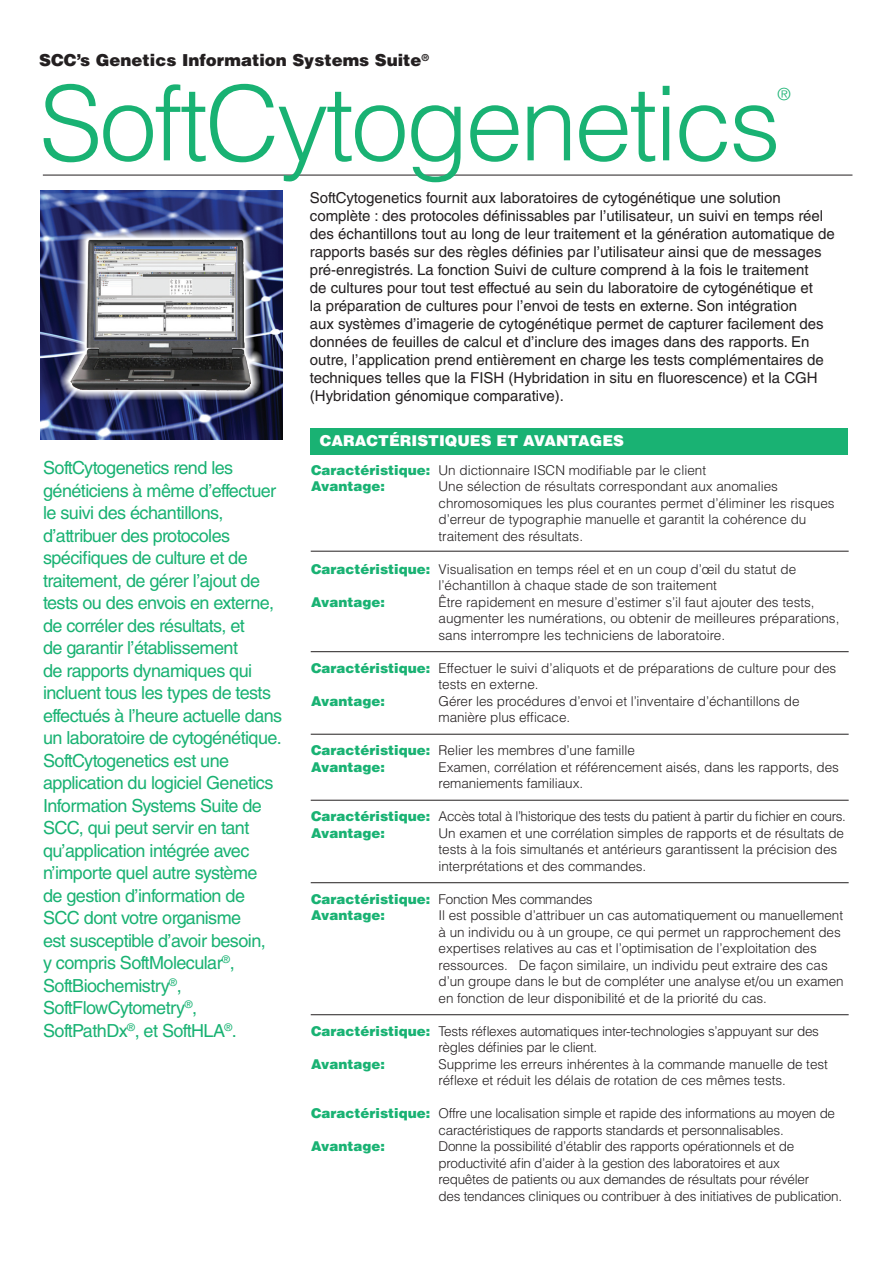
<style>
.page{position:relative;width:893px;height:1263px;background:#fff}
.page>*{position:absolute;margin:0;border:0;box-sizing:border-box;transform-origin:0 0}
.t1{font:300 103.5px "Helvetica LT Std";letter-spacing:-.03em;color:#19b273}
.t2{font:18px/22.5px "Helvetica LT Std";letter-spacing:-.03em;color:#19b273}
.t3{font:300 16.65px "Helvetica LT Std";color:#19b273}
.t4{font:900 16.5px "Helvetica LT Std";color:#231f20}
.t5{font:15px/18px "Helvetica LT Std";color:#231f20}
.t6{font:900 15px "Helvetica LT Std";color:#fff}
.t7{font:300 13.5px/16.5px "Helvetica LT Std";letter-spacing:-.005em;color:#231f20}
.t8{font:300 13.5px "Helvetica LT Std";letter-spacing:-.03em;color:#231f20}
.t9{font:900 13.5px "Helvetica LT Std";color:#19b273}
.s1{font-weight:900;color:#19b273}
</style>
<div class="page">
<div style="left:310px;top:428px;width:538px;height:26px;background:#19b273"></div>
<hr style="left:311px;top:800px;width:538px;height:1px;background:#231f20">
<hr style="left:311px;top:651px;width:538px;height:1px;background:#231f20">
<hr style="left:311px;top:551px;width:538px;height:1px;background:#231f20">
<hr style="left:311px;top:734px;width:538px;height:1px;background:#231f20">
<hr style="left:43px;top:175px;width:809px;height:1px;background:#231f20">
<hr style="left:311px;top:882px;width:538px;height:1px;background:#231f20">
<hr style="left:311px;top:1014px;width:538px;height:1px;background:#231f20">
<img style="left:40px;top:191px;width:242px;height:249px">
<svg style="left:60px;top:230px;width:203px;height:170px"></svg>
<img style="left:65px;top:190px;width:193px;height:250px">
<p class="t4" style="left:39px;top:49px;width:392px">SCC’s Genetics Information Systems Suite<sup>®</sup></p>
<p class="t1" style="left:39px;top:59px;width:743px">SoftCytogenetics</p>
<p class="t3" style="left:778px;top:84px;width:15px">®</p>
<p class="t5" style="left:310px;top:188px;width:526px">SoftCytogenetics fournit aux laboratoires de cytogénétique une solution complète : des protocoles définissables par l’utilisateur, un suivi en temps réel des échantillons tout au long de leur traitement et la génération automatique de rapports basés sur des règles définies par l’utilisateur ainsi que de messages pré-enregistrés. La fonction Suivi de culture comprend à la fois le traitement<br>de cultures pour tout test effectué au sein du laboratoire de cytogénétique et<br>la préparation de cultures pour l’envoi de tests en externe. Son intégration<br>aux systèmes d’imagerie de cytogénétique permet de capturer facilement des données de feuilles de calcul et d’inclure des images dans des rapports. En outre, l’application prend entièrement en charge les tests complémentaires de techniques telles que la FISH (Hybridation in situ en fluorescence) et la CGH (Hybridation génomique comparative).</p>
<p class="t6" style="left:320px;top:431px;width:306px">CARACTÉRISTIQUES ET AVANTAGES</p>
<p class="t2" style="left:43px;top:457px;width:241px">SoftCytogenetics rend les généticiens à même d’effectuer le suivi des échantillons, d’attribuer des protocoles spécifiques de culture et de traitement, de gérer l’ajout de tests ou des envois en externe, de corréler des résultats, et<br>de garantir l’établissement<br>de rapports dynamiques qui incluent tous les types de tests effectués à l’heure actuelle dans un laboratoire de cytogénétique.<br>SoftCytogenetics est une application du logiciel Genetics<br>Information Systems Suite de<br>SCC, qui peut servir en tant qu’application intégrée avec n’importe quel autre système<br>de gestion d’information de<br>SCC dont votre organisme<br>est susceptible d’avoir besoin,<br>y compris SoftMolecular<sup>®</sup>,<br>SoftBiochemistry<sup>®</sup>,<br>SoftFlowCytometry<sup>®</sup>,<br>SoftPathDx<sup>®</sup>, et SoftHLA<sup>®</sup>.</p>
<p class="t7" style="left:311px;top:462px;width:397px"><span class="s1">Caractéristique:</span> Un dictionnaire ISCN modifiable par le client</p>
<p class="t9" style="left:311px;top:478px;width:76px">Avantage:</p>
<p class="t7" style="left:439px;top:478px;width:398px">Une sélection de résultats correspondant aux anomalies chromosomiques les plus courantes permet d’éliminer les risques d’erreur de typographie manuelle et garantit la cohérence du</p>
<p class="t7" style="left:439px;top:528px;width:146px">traitement des résultats.</p>
<p class="t7" style="left:439px;top:561px;width:359px;text-indent:-127px"><span class="s1">Caractéristique:</span> Visualisation en temps réel et en un coup d’œil du statut de l’échantillon à chaque stade de son traitement</p>
<p class="t9" style="left:311px;top:593px;width:76px">Avantage:</p>
<p class="t7" style="left:439px;top:594px;width:402px">Être rapidement en mesure d’estimer s’il faut ajouter des tests, augmenter les numérations, ou obtenir de meilleures préparations, sans interrompre les techniciens de laboratoire.</p>
<p class="t7" style="left:439px;top:660px;width:399px;text-indent:-127px"><span class="s1">Caractéristique:</span> Effectuer le suivi d’aliquots et de préparations de culture pour des tests en externe.</p>
<p class="t9" style="left:311px;top:692px;width:76px">Avantage:</p>
<p class="t7" style="left:439px;top:693px;width:363px">Gérer les procédures d’envoi et l’inventaire d’échantillons de manière plus efficace.</p>
<p class="t7" style="left:311px;top:742px;width:325px"><span class="s1">Caractéristique:</span> Relier les membres d’une famille</p>
<p class="t9" style="left:311px;top:758px;width:76px">Avantage:</p>
<p class="t7" style="left:439px;top:759px;width:402px">Examen, corrélation et référencement aisés, dans les rapports, des remaniements familiaux.</p>
<p class="t8" style="left:311px;top:808px;width:536px"><span class="s1">Caractéristique:</span> Accès total à l’historique des tests du patient à partir du fichier en cours.</p>
<p class="t9" style="left:311px;top:824px;width:76px">Avantage:</p>
<p class="t7" style="left:439px;top:825px;width:407px">Un examen et une corrélation simples de rapports et de résultats de tests à la fois simultanés et antérieurs garantissent la précision des interprétations et des commandes.</p>
<p class="t7" style="left:311px;top:891px;width:283px"><span class="s1">Caractéristique:</span> Fonction Mes commandes</p>
<p class="t9" style="left:311px;top:907px;width:76px">Avantage:</p>
<p class="t7" style="left:439px;top:907px;width:407px">Il est possible d’attribuer un cas automatiquement ou manuellement à un individu ou à un groupe, ce qui permet un rapprochement des expertises relatives au cas et l’optimisation de l’exploitation des ressources. De façon similaire, un individu peut extraire des cas d’un groupe dans le but de compléter une analyse et/ou un examen en fonction de leur disponibilité et de la priorité du cas.</p>
<p class="t7" style="left:439px;top:1023px;width:382px;text-indent:-127px"><span class="s1">Caractéristique:</span> Tests réflexes automatiques inter-technologies s’appuyant sur des règles définies par le client.</p>
<p class="t9" style="left:311px;top:1055px;width:76px">Avantage:</p>
<p class="t7" style="left:439px;top:1056px;width:391px">Supprime les erreurs inhérentes à la commande manuelle de test réflexe et réduit les délais de rotation de ces mêmes tests.</p>
<p class="t7" style="left:439px;top:1105px;width:398px;text-indent:-127px"><span class="s1">Caractéristique:</span> Offre une localisation simple et rapide des informations au moyen de caractéristiques de rapports standards et personnalisables.</p>
<p class="t9" style="left:311px;top:1138px;width:76px">Avantage:</p>
<p class="t7" style="left:439px;top:1138px;width:372px">Donne la possibilité d’établir des rapports opérationnels et de productivité afin d’aider à la gestion des laboratoires et aux requêtes de patients ou aux demandes de résultats pour révéler</p>
<p class="t7" style="left:439px;top:1188px;width:405px">des tendances cliniques ou contribuer à des initiatives de publication.</p>
</div>
